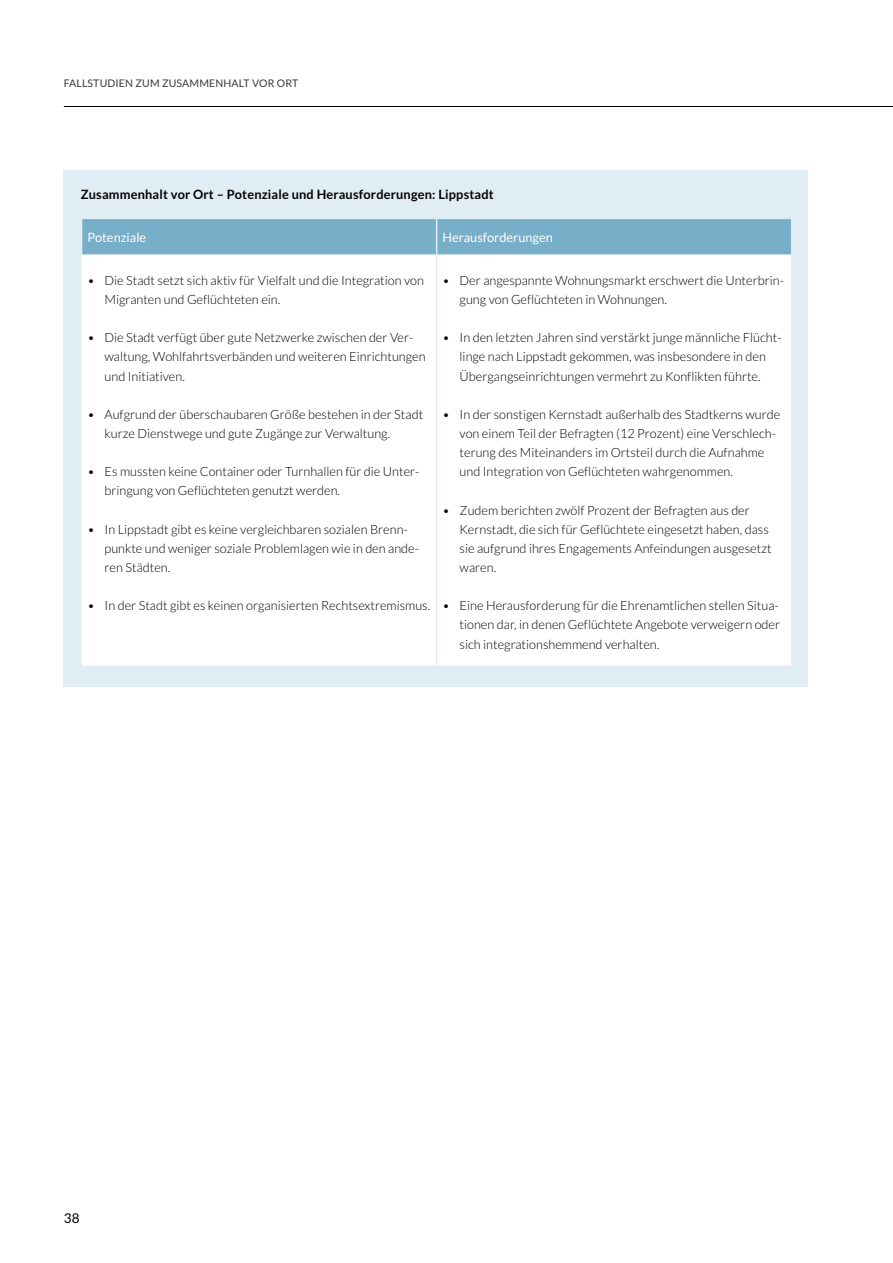
<style>
.page{position:relative;width:893px;height:1263px;background:#fff}
.page>*{position:absolute;margin:0;border:0;box-sizing:border-box;transform-origin:0 0}
.t1{font:13.5px "Lato";color:#000}
.t2{font:300 12.75px/19.2px "Lato";color:#000}
.t3{font:700 12.75px "Lato";letter-spacing:.015em;color:#000}
.t4{font:12.75px "Lato";color:#fff}
.t5{font:10.5px "Lato";letter-spacing:.015em;color:#383a3a}
</style>
<div class="page">
<hr style="left:64px;top:106px;width:829px;height:1px;background:#000">
<div style="left:64px;top:170px;width:744px;height:517px;background:#e1edf5"></div>
<svg style="left:82px;top:219px;width:709px;height:36px;background:#7aafc9"></svg>
<div style="left:82px;top:255px;width:709px;height:410px;background:#fff"></div>
<hr style="left:436px;top:255px;width:1px;height:410px;background:#e1edf5">
<hr style="left:436px;top:219px;width:1px;height:36px;background:#e1edf5">
<p class="t5" style="left:64px;top:77px;width:236px">FALLSTUDIEN ZUM ZUSAMMENHALT VOR ORT</p>
<p class="t3" style="left:81px;top:187px;width:415px">Zusammenhalt vor Ort – Potenziale und Herausforderungen: Lippstadt</p>
<p class="t4" style="left:88px;top:230px;width:60px">Potenziale</p>
<p class="t4" style="left:443px;top:230px;width:112px">Herausforderungen</p>
<p class="t2" style="left:105px;top:271px;width:321px;text-indent:-17px">• Die Stadt setzt sich aktiv für Vielfalt und die Integration von<br>Migranten und Geflüchteten ein.</p>
<p class="t2" style="left:105px;top:328px;width:323px;text-indent:-17px">• Die Stadt verfügt über gute Netzwerke zwischen der Ver&shy;waltung, Wohlfahrtsverbänden und weiteren Einrichtungen und Initiativen.</p>
<p class="t2" style="left:105px;top:405px;width:320px;text-indent:-17px">• Aufgrund der überschaubaren Größe bestehen in der Stadt kurze Dienstwege und gute Zugänge zur Verwaltung.</p>
<p class="t2" style="left:105px;top:462px;width:316px;text-indent:-17px">• Es mussten keine Container oder Turnhallen für die Unter&shy;bringung von Geflüchteten genutzt werden.</p>
<p class="t2" style="left:105px;top:520px;width:316px;text-indent:-17px">• In Lippstadt gibt es keine vergleichbaren sozialen Brenn&shy;punkte und weniger soziale Problemlagen wie in den ande&shy;ren Städten.</p>
<p class="t2" style="left:88px;top:596px;width:344px">• In der Stadt gibt es keinen organisierten Rechtsextremismus.</p>
<p class="t2" style="left:460px;top:271px;width:326px;text-indent:-17px">• Der angespannte Wohnungsmarkt erschwert die Unterbrin&shy;gung von Geflüchteten in Wohnungen.</p>
<p class="t2" style="left:443px;top:328px;width:340px;text-align:center">• In den letzten Jahren sind verstärkt junge männliche Flücht&shy;linge nach Lippstadt gekommen, was insbesondere in den<br>Übergangseinrichtungen vermehrt zu Konflikten führte.</p>
<p class="t2" style="left:460px;top:405px;width:322px;text-indent:-17px">• In der sonstigen Kernstadt außerhalb des Stadtkerns wurde von einem Teil der Befragten (12 Prozent) eine Verschlech&shy;terung des Miteinanders im Ortsteil durch die Aufnahme und Integration von Geflüchteten wahrgenommen.</p>
<p class="t2" style="left:460px;top:500px;width:313px;text-indent:-17px">• Zudem berichten zwölf Prozent der Befragten aus der Kernstadt, die sich für Geflüchtete eingesetzt haben, dass sie aufgrund ihres Engagements Anfeindungen ausgesetzt waren.</p>
<p class="t2" style="left:460px;top:596px;width:322px;text-align:justify;text-indent:-17px">• Eine Herausforderung für die Ehrenamtlichen stellen Situa&shy;tionen dar, in denen Geflüchtete Angebote verweigern oder sich integrationshemmend verhalten.</p>
<p class="t1" style="left:64px;top:1210px;width:17px">38</p>
</div>
